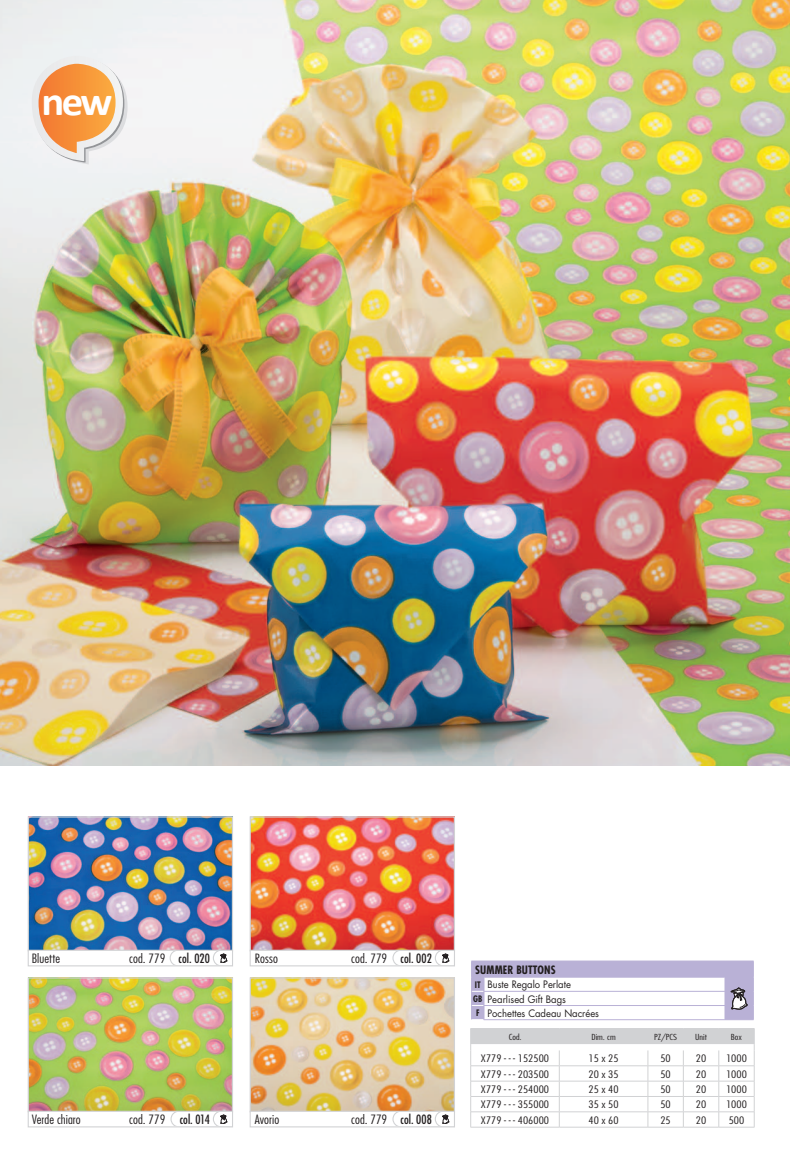
<style>
.page{position:relative;width:790px;height:1170px;background:#fff}
.page>*{position:absolute;margin:0;border:0;box-sizing:border-box;transform-origin:0 0}
.t1{font:700 40.62px "Calibri";color:#fff;scale:1.05 1}
.t2{font:300 condensed 12.5px "Futura";letter-spacing:.005em;color:#231f20;scale:1.1 1}
.t3{font:700 condensed 11.25px "Futura Std";letter-spacing:.01em;color:#231f20}
.t4{font:300 condensed 10px "Futura Std";color:#231f20;scale:1.25 1}
.t5{font:10px/14.1px "Futura Std";color:#231f20;scale:.95 1}
.t6{font:300 condensed 8.12px "Futura Std";color:#231f20;scale:1.25 1}
.s1{font-weight:400}
.s2{font-weight:700;font-stretch:condensed;font-size:8.75px}
</style>
<div class="page">
<img style="left:0;top:1px;width:790px;height:764px">
<hr style="left:470px;top:1126px;width:89px;height:1px;background:#d1d2d4">
<hr style="left:559px;top:1126px;width:89px;height:1px;background:#d1d2d4">
<hr style="left:648px;top:1126px;width:35px;height:1px;background:#d1d2d4">
<hr style="left:683px;top:1126px;width:36px;height:1px;background:#d1d2d4">
<hr style="left:719px;top:1126px;width:35px;height:1px;background:#d1d2d4">
<svg style="left:470px;top:1028px;width:285px;height:98px"></svg>
<svg style="left:471px;top:960px;width:283px;height:60px"></svg>
<svg style="left:32px;top:56px;width:96px;height:108px"></svg>
<img style="left:30px;top:818px;width:201px;height:131px">
<div style="left:28px;top:816px;width:205px;height:135px;border:1px solid #d1d2d4"></div>
<svg style="left:27px;top:949px;width:206px;height:17px"></svg>
<img style="left:252px;top:818px;width:201px;height:131px">
<div style="left:250px;top:816px;width:205px;height:135px;border:1px solid #d1d2d4"></div>
<svg style="left:249px;top:949px;width:206px;height:17px"></svg>
<img style="left:30px;top:979px;width:201px;height:131px">
<div style="left:28px;top:977px;width:205px;height:135px;border:1px solid #d1d2d4"></div>
<svg style="left:27px;top:1110px;width:206px;height:17px"></svg>
<img style="left:252px;top:979px;width:201px;height:131px">
<div style="left:250px;top:977px;width:205px;height:135px;border:1px solid #d1d2d4"></div>
<svg style="left:249px;top:1110px;width:206px;height:17px"></svg>
<h1 class="t1" style="left:41px;top:76px;width:69px">new</h1>
<p class="t2" style="left:129px;top:950px;width:75px">cod. 779 <span class="s1">col. 020</span></p>
<p class="t2" style="left:351px;top:950px;width:75px">cod. 779 <span class="s1">col. 002</span></p>
<p class="t2" style="left:32px;top:950px;width:27px">Bluette</p>
<p class="t2" style="left:255px;top:950px;width:22px">Rosso</p>
<p class="t2" style="left:129px;top:1111px;width:75px">cod. 779 <span class="s1">col. 014</span></p>
<p class="t2" style="left:351px;top:1111px;width:75px">cod. 779 <span class="s1">col. 008</span></p>
<p class="t2" style="left:32px;top:1110px;width:46px">Verde chiaro</p>
<p class="t2" style="left:255px;top:1110px;width:24px">Avorio</p>
<p class="t3" style="left:475px;top:962px;width:82px">SUMMER BUTTONS</p>
<p class="t5" style="left:473px;top:977px;width:134px"><span class="s2">IT</span> Buste Regalo Perlate<br><span class="s2">GB</span> Pearlised Gift Bags<br><span class="s2">F</span> Pochettes Cadeau Nacrées</p>
<p class="t6" style="left:509px;top:1031px;width:12px">Cod.</p>
<p class="t6" style="left:591px;top:1031px;width:21px">Dim. cm</p>
<p class="t6" style="left:654px;top:1031px;width:20px">PZ/PCS</p>
<p class="t6" style="left:695px;top:1031px;width:11px">Unit</p>
<p class="t6" style="left:731px;top:1031px;width:10px">Box</p>
<p class="t4" style="left:481px;top:1052px;width:56px">X779 - - - 152500</p>
<p class="t4" style="left:588px;top:1052px;width:26px">15 x 25</p>
<p class="t4" style="left:660px;top:1052px;width:10px">50</p>
<p class="t4" style="left:696px;top:1052px;width:10px">20</p>
<p class="t4" style="left:726px;top:1052px;width:18px">1000</p>
<p class="t4" style="left:481px;top:1067px;width:56px">X779 - - - 203500</p>
<p class="t4" style="left:588px;top:1067px;width:26px">20 x 35</p>
<p class="t4" style="left:660px;top:1067px;width:10px">50</p>
<p class="t4" style="left:696px;top:1067px;width:10px">20</p>
<p class="t4" style="left:726px;top:1067px;width:18px">1000</p>
<p class="t4" style="left:481px;top:1083px;width:56px">X779 - - - 254000</p>
<p class="t4" style="left:588px;top:1083px;width:26px">25 x 40</p>
<p class="t4" style="left:660px;top:1083px;width:10px">50</p>
<p class="t4" style="left:696px;top:1083px;width:10px">20</p>
<p class="t4" style="left:726px;top:1083px;width:18px">1000</p>
<p class="t4" style="left:481px;top:1098px;width:56px">X779 - - - 355000</p>
<p class="t4" style="left:588px;top:1098px;width:26px">35 x 50</p>
<p class="t4" style="left:660px;top:1098px;width:10px">50</p>
<p class="t4" style="left:696px;top:1098px;width:10px">20</p>
<p class="t4" style="left:726px;top:1098px;width:18px">1000</p>
<p class="t4" style="left:481px;top:1113px;width:56px">X779 - - - 406000</p>
<p class="t4" style="left:588px;top:1113px;width:26px">40 x 60</p>
<p class="t4" style="left:660px;top:1113px;width:10px">25</p>
<p class="t4" style="left:696px;top:1113px;width:10px">20</p>
<p class="t4" style="left:729px;top:1113px;width:14px">500</p>
</div>
